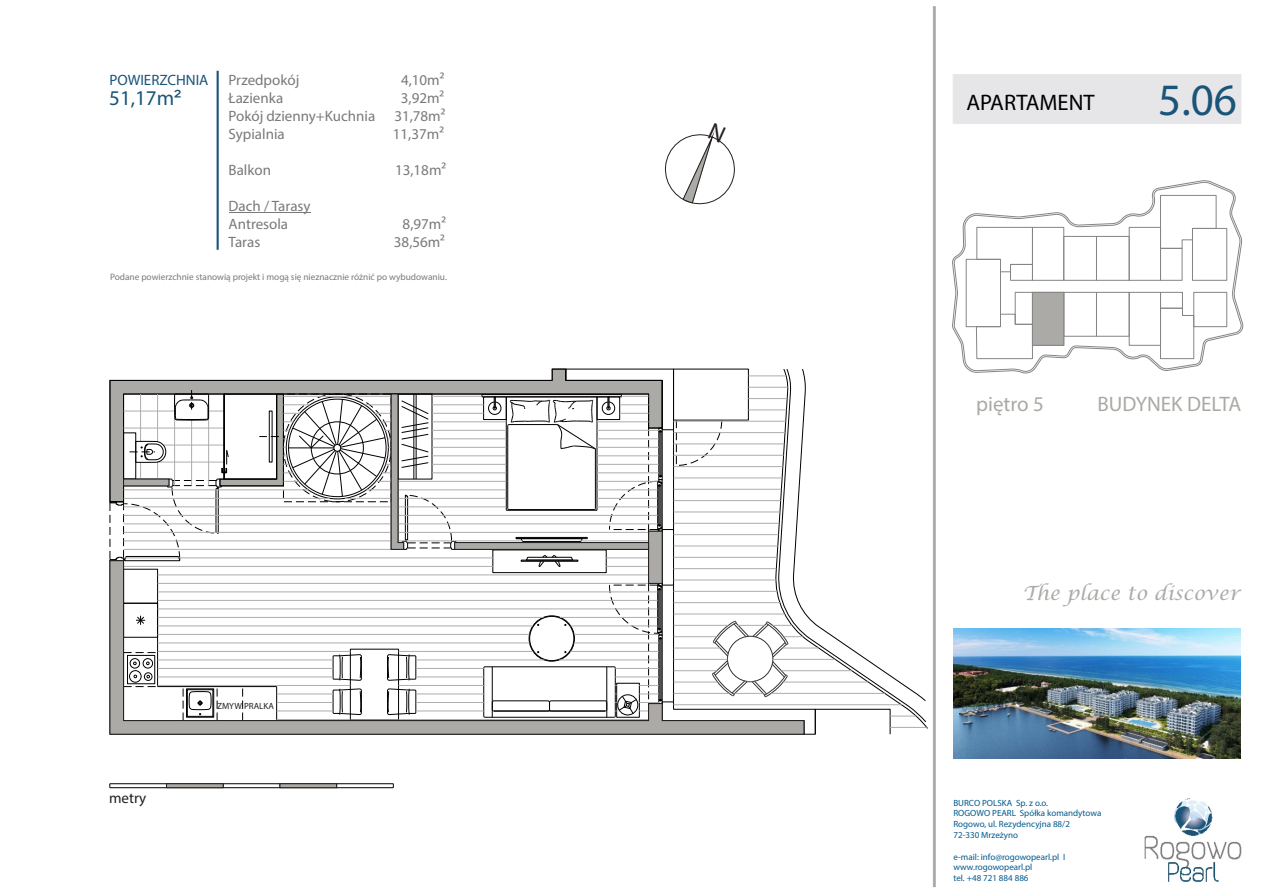
<style>
.page{position:relative;width:1263px;height:893px;background:#fff}
.page>*{position:absolute;margin:0;border:0;box-sizing:border-box;transform-origin:0 0}
.t1{font:45px "Myriad Pro";color:#1a5478}
.t2{font:22.5px "Myriad Pro";color:#000}
.t3{font:21px "Myriad Pro";color:#a9aaa4}
.t4{font:21px "Myriad Pro";color:#1a5478}
.t5{font:italic 19.5px "Lucida Calligraphy";color:#acaaa7}
.t6{font:15px/18px "Myriad Pro";color:#787979}
.t7{font:15px "Myriad Pro";color:#1a5478}
.t8{font:15px "Myriad Pro";color:#231f20}
.t9{font:9.3px "Myriad Pro";color:#787979}
.t10{font:9px/10.8px "Myriad Pro";color:#005a8e}
.t11{font:9px "Myriad Pro";color:#231f20}
.s1{font-family:"Arial"}
</style>
<div class="page">
<img style="left:1144px;top:798px;width:98px;height:85px">
<svg style="left:933px;top:6px;width:3px;height:881px;background:#b2b0ad"></svg>
<img style="left:953px;top:628px;width:288px;height:130px">
<div style="left:953px;top:74px;width:289px;height:50px;background:#e6e6e8"></div>
<hr style="left:217px;top:71px;width:2px;height:179px;background:#1a5478">
<hr style="left:229px;top:212px;width:81px;height:1px;background:#787979">
<hr style="left:110px;top:787px;width:283px;height:1px;background:#000">
<hr style="left:110px;top:783px;width:283px;height:1px;background:#000">
<svg style="left:166px;top:783px;width:58px;height:5px"></svg>
<svg style="left:280px;top:783px;width:57px;height:5px"></svg>
<svg style="left:952px;top:180px;width:291px;height:194px"></svg>
<hr style="left:890px;top:727px;width:37px;height:1px;background:#adadad">
<svg style="left:110px;top:369px;width:816px;height:365px"></svg>
<svg style="left:664px;top:131px;width:71px;height:74px"></svg>
<h3 class="t7" style="left:109px;top:74px;width:101px">POWIERZCHNIA</h3>
<h3 class="t4" style="left:109px;top:90px;width:73px">51,17m<span class="s1">²</span></h3>
<h3 class="t6" style="left:229px;top:72px;width:72px">Przedpokój</h3>
<h3 class="t6" style="left:401px;top:72px;width:45px">4,10m²</h3>
<h3 class="t6" style="left:229px;top:90px;width:56px">Łazienka</h3>
<h3 class="t6" style="left:401px;top:90px;width:45px">3,92m²</h3>
<h3 class="t6" style="left:229px;top:108px;width:148px">Pokój dzienny+Kuchnia</h3>
<h3 class="t6" style="left:394px;top:108px;width:53px">31,78m²</h3>
<h3 class="t6" style="left:229px;top:126px;width:58px">Sypialnia</h3>
<h3 class="t6" style="left:393px;top:126px;width:53px">11,37m²</h3>
<h3 class="t6" style="left:229px;top:162px;width:44px">Balkon</h3>
<h3 class="t6" style="left:395px;top:162px;width:53px">13,18m²</h3>
<h3 class="t6" style="left:229px;top:198px;width:84px">Dach / Tarasy<br>Antresola</h3>
<h3 class="t6" style="left:403px;top:216px;width:45px">8,97m²</h3>
<h3 class="t6" style="left:229px;top:234px;width:33px">Taras</h3>
<h3 class="t6" style="left:394px;top:234px;width:52px">38,56m²</h3>
<p class="t9" style="left:110px;top:273px;width:338px">Podane powierzchnie stanowią projekt i mogą się nieznacznie różnić po wybudowaniu.</p>
<h3 class="t8" style="left:109px;top:791px;width:39px">metry</h3>
<p class="t11" style="left:217px;top:702px;width:59px">ZMYW.PRALKA</p>
<h2 class="t2" style="left:966px;top:93px;width:130px">APARTAMENT</h2>
<h1 class="t1" style="left:1158px;top:82px;width:80px">5.06</h1>
<h3 class="t3" style="left:976px;top:395px;width:69px">piętro 5</h3>
<h3 class="t3" style="left:1097px;top:395px;width:145px">BUDYNEK DELTA</h3>
<h3 class="t5" style="left:1023px;top:584px;width:219px">The place to discover</h3>
<p class="t10" style="left:953px;top:798px;width:149px">BURCO POLSKA Sp. z o.o.<br>ROGOWO PEARL Spółka komandytowa<br>Rogowo, ul. Rezydencyjna 88/2<br>72-330 Mrzeżyno</p>
<p class="t10" style="left:953px;top:852px;width:113px">e-mail: info@rogowopearl.pl I www.rogowopearl.pl<br>tel. +48 721 884 886</p>
</div>
